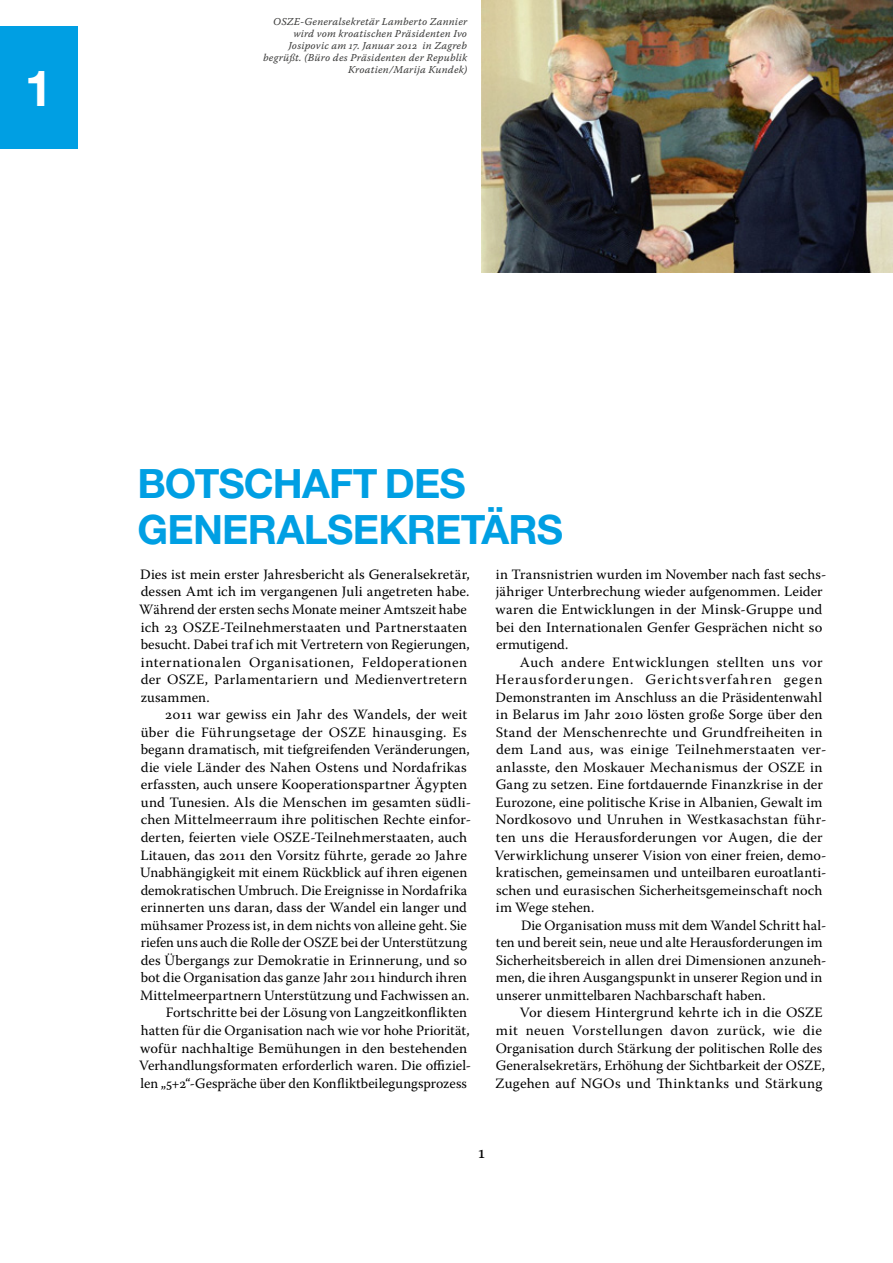
<style>
.page{position:relative;width:893px;height:1263px;background:#fff}
.page>*{position:absolute;margin:0;border:0;box-sizing:border-box;transform-origin:0 0}
.t1{font:700 49.95px "Helvetica Neue LT Std";color:#fff}
.FIELD_OPERATION_HEAD{font:700 40.5px/46.5px "Helvetica Neue LT Std";letter-spacing:-.02em;color:#009fe3}
.t2{font:18px "Warnock Pro";color:#000}
.Body_Copy{font:14.25px/17.5px "Warnock Pro";letter-spacing:.01em;color:#000}
.Body_First{font:14.25px/17.5px "Warnock Pro";letter-spacing:.01em;color:#000}
.t3{font:10.5px/12px "Warnock Pro It Capt";letter-spacing:.015em;color:#3c3c3b;text-align:right}
</style>
<div class="page">
<div style="left:0;top:26px;width:77px;height:123px;background:#009fe3"></div>
<img style="left:482px;top:0;width:411px;height:273px">
<h1 class="t1" style="left:25px;top:57px;width:29px">1</h1>
<p class="t3" style="left:263px;top:16px;width:206px">OSZE-Generalsekretär Lamberto Zannier wird vom kroatischen Präsidenten Ivo Josipovic am 17. Januar 2012 in Zagreb begrüßt. (Büro des Präsidenten der Republik Kroatien/Marija Kundek)</p>
<p class="FIELD_OPERATION_HEAD" style="left:137px;top:459px;width:427px">BOTSCHAFT DES<br>GENERALSEKRETÄRS</p>
<p class="Body_First" style="left:139px;top:565px;width:332px">Dies ist mein erster Jahresbericht als Generalsekretär, dessen Amt ich im vergangenen Juli angetreten habe.<br>Während der ersten sechs Monate meiner Amtszeit habe ich 23 OSZE‑Teilnehmerstaaten und Partnerstaaten besucht. Dabei traf ich mit Vertretern von Regierungen, internationalen Organisationen, Feldoperationen der OSZE, Parlamentariern und Medienvertretern zusammen.</p>
<p class="Body_Copy" style="left:140px;top:705px;width:333px;text-indent:25px">2011 war gewiss ein Jahr des Wandels, der weit über die Führungsetage der OSZE hinausging. Es begann dramatisch, mit tiefgreifenden Veränderungen, die viele Länder des Nahen Ostens und Nordafrikas erfassten, auch unsere Kooperationspartner Ägypten und Tunesien. Als die Menschen im gesamten südli‑ chen Mittelmeerraum ihre politischen Rechte einfor‑ derten, feierten viele OSZE‑Teilnehmerstaaten, auch Litauen, das 2011 den Vorsitz führte, gerade 20 Jahre Unabhängigkeit mit einem Rückblick auf ihren eigenen demokratischen Umbruch. Die Ereignisse in Nordafrika erinnerten uns daran, dass der Wandel ein langer und mühsamer Prozess ist, in dem nichts von alleine geht. Sie riefen uns auch die Rolle der OSZE bei der Unterstützung des Übergangs zur Demokratie in Erinnerung, und so bot die Organisation das ganze Jahr 2011 hindurch ihren Mittelmeerpartnern Unterstützung und Fachwissen an.</p>
<p class="Body_Copy" style="left:139px;top:1004px;width:333px;text-indent:27px">Fortschritte bei der Lösung von Langzeitkonflikten hatten für die Organisation nach wie vor hohe Priorität, wofür nachhaltige Bemühungen in den bestehenden Verhandlungsformaten erforderlich waren. Die offiziel‑ len „5+2“‑Gespräche über den Konfliktbeilegungsprozess</p>
<p class="Body_Copy" style="left:495px;top:565px;width:332px">in Transnistrien wurden im November nach fast sechs‑ jähriger Unterbrechung wieder aufgenommen. Leider waren die Entwicklungen in der Minsk‑Gruppe und bei den Internationalen Genfer Gesprächen nicht so ermutigend.</p>
<p class="Body_Copy" style="left:494px;top:653px;width:333px;text-indent:25px">Auch andere Entwicklungen stellten uns vor Herausforderungen. Gerichtsverfahren gegen Demonstranten im Anschluss an die Präsidentenwahl in Belarus im Jahr 2010 lösten große Sorge über den Stand der Menschenrechte und Grundfreiheiten in dem Land aus, was einige Teilnehmerstaaten ver‑ anlasste, den Moskauer Mechanismus der OSZE in Gang zu setzen. Eine fortdauernde Finanzkrise in der Eurozone, eine politische Krise in Albanien, Gewalt im Nordkosovo und Unruhen in Westkasachstan führ‑ ten uns die Herausforderungen vor Augen, die der Verwirklichung unserer Vision von einer freien, demo‑ kratischen, gemeinsamen und unteilbaren euroatlanti‑ schen und eurasischen Sicherheitsgemeinschaft noch im Wege stehen.</p>
<p class="Body_Copy" style="left:496px;top:916px;width:332px;text-indent:25px">Die Organisation muss mit dem Wandel Schritt hal‑ ten und bereit sein, neue und alte Herausforderungen im Sicherheitsbereich in allen drei Dimensionen anzuneh‑ men, die ihren Ausgangspunkt in unserer Region und in unserer unmittelbaren Nachbarschaft haben.</p>
<p class="Body_Copy" style="left:495px;top:1004px;width:331px;text-indent:25px">Vor diesem Hintergrund kehrte ich in die OSZE mit neuen Vorstellungen davon zurück, wie die Organisation durch Stärkung der politischen Rolle des Generalsekretärs, Erhöhung der Sichtbarkeit der OSZE, Zugehen auf NGOs und Thinktanks und Stärkung</p>
<p class="t2" style="left:478px;top:1141px;width:9px">1</p>
</div>
